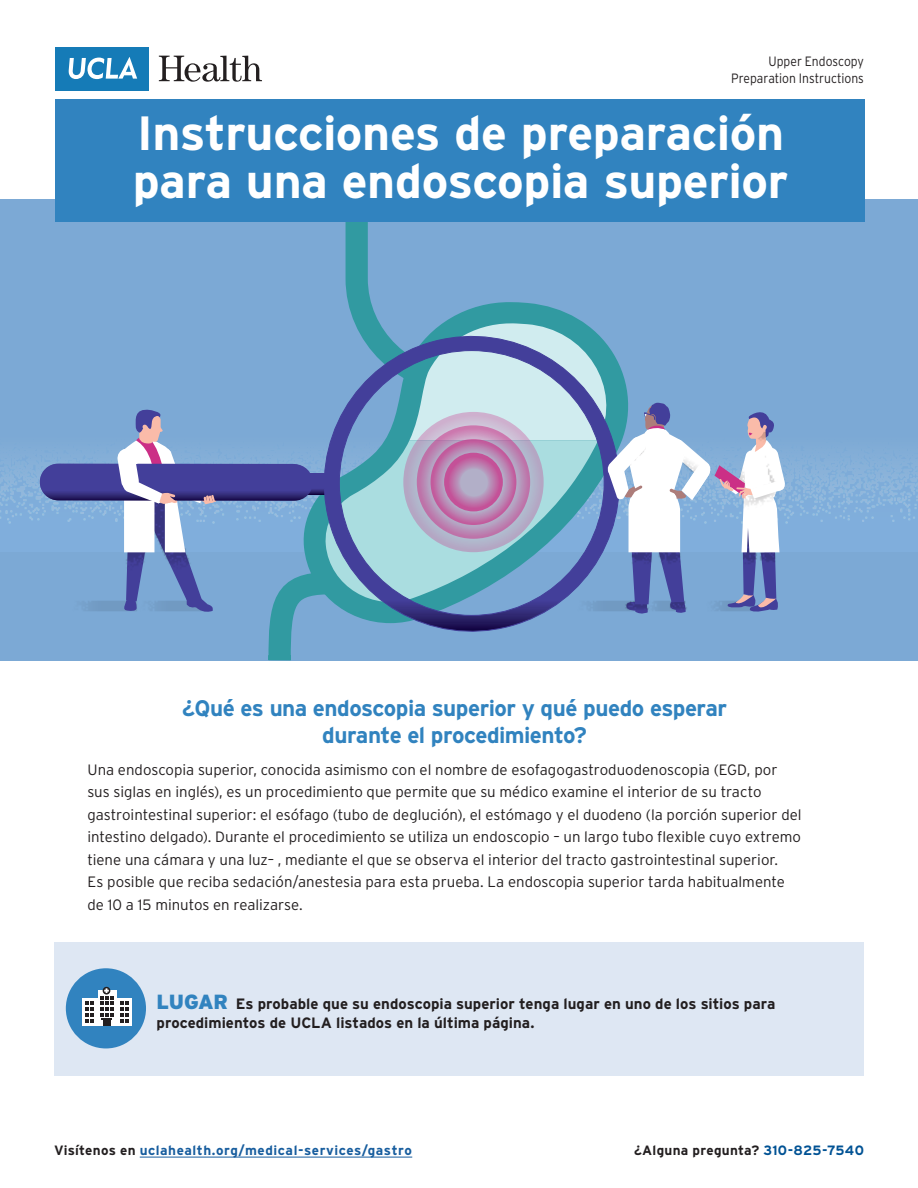
<style>
.page{position:relative;width:918px;height:1188px;background:#fff}
.page>*{position:absolute;margin:0;border:0;box-sizing:border-box;transform-origin:0 0}
.TITLE_SUB_BLACK_CAPS{font:700 48px "Interstate";letter-spacing:-.01em;color:#fff}
.TITLE_SUB_BLACK_CAPS-2{font:700 22.5px/27px "Interstate";letter-spacing:-.02em;color:#3183bf;text-align:center}
.TEXT_1{font:300 15px/22.5px "Interstate";color:#231f20}
.TEXT_1_INSET{font:700 15px/19.5px "Interstate";color:#231f20}
.YELLOW_SUB_TITLE{font:700 13.5px "Interstate";letter-spacing:.035em;color:#175d9e}
.TEXT_1-2{font:300 13.5px/16.5px "Interstate";color:#231f20;text-align:right;scale:.9 1}
.YELLOW_SUB_TITLE-2{font:700 13.5px "Interstate";letter-spacing:.02em;color:#231f20}
.s1{font-weight:900;font-size:20.4px;color:#3183bf}
.s2{color:#231f20}
.s3{color:#005294}
</style>
<div class="page">
<hr style="left:140px;top:1157px;width:272px;height:1px;background:#175d9e">
<div style="left:0;top:199px;width:918px;height:355px;background:#7ca9d5"></div>
<img style="left:0;top:463px;width:918px;height:61px">
<div style="left:0;top:552px;width:918px;height:108px;background:#7ca9d5"></div>
<img style="left:786px;top:463px;width:57px;height:61px">
<svg style="left:40px;top:199px;width:746px;height:462px"></svg>
<div style="left:54px;top:943px;width:810px;height:133px;background:#dee7f3"></div>
<div style="left:66px;top:968px;width:80px;height:80px;background:#3183bf;border-radius:50%"></div>
<div style="left:82px;top:998px;width:50px;height:28px;background:#fff"></div>
<div style="left:98px;top:990px;width:18px;height:35px;background:#fff"></div>
<svg style="left:86px;top:1002px;width:8px;height:20px"></svg>
<svg style="left:120px;top:1002px;width:9px;height:20px"></svg>
<div style="left:103px;top:987px;width:7px;height:8px;background:#231f20;border-radius:50%"></div>
<svg style="left:100px;top:988px;width:14px;height:38px"></svg>
<div style="left:55px;top:47px;width:94px;height:43px;background:#157bb7"></div>
<svg style="left:69px;top:57px;width:68px;height:22px"></svg>
<svg style="left:159px;top:56px;width:103px;height:26px"></svg>
<div style="left:56px;top:99px;width:810px;height:123px;background:#3183bf"></div>
<p class="TEXT_1-2" style="left:731px;top:53px;width:149px">Upper Endoscopy<br>Preparation Instructions</p>
<p class="TITLE_SUB_BLACK_CAPS" style="left:137px;top:106px;width:649px">Instrucciones de preparación</p>
<p class="TITLE_SUB_BLACK_CAPS" style="left:133px;top:154px;width:657px">para una endoscopia superior</p>
<p class="TITLE_SUB_BLACK_CAPS-2" style="left:182px;top:694px;width:547px">¿Qué es una endoscopia superior y qué puedo esperar durante el procedimiento?</p>
<p class="TEXT_1" style="left:87px;top:758px;width:716px">Una endoscopia superior, conocida asimismo con el nombre de esofagogastroduodenoscopia (EGD, por sus siglas en inglés), es un procedimiento que permite que su médico examine el interior de su tracto gastrointestinal superior: el esófago (tubo de deglución), el estómago y el duodeno (la porción superior del intestino delgado). Durante el procedimiento se utiliza un endoscopio – un largo tubo flexible cuyo extremo tiene una cámara y una luz– , mediante el que se observa el interior del tracto gastrointestinal superior.<br>Es posible que reciba sedación/anestesia para esta prueba. La endoscopia superior tarda habitualmente de 10 a 15 minutos en realizarse.</p>
<p class="TEXT_1_INSET" style="left:157px;top:994px;width:620px"><span class="s1">LUGAR</span> Es probable que su endoscopia superior tenga lugar en uno de los sitios para procedimientos de UCLA listados en la última página.</p>
<p class="YELLOW_SUB_TITLE" style="left:54px;top:1143px;width:359px"><span class="s2">Visítenos en</span> uclahealth.org/medical-services/gastro</p>
<p class="YELLOW_SUB_TITLE-2" style="left:634px;top:1143px;width:231px">¿Alguna pregunta? <span class="s3">310-825-7540</span></p>
</div>
